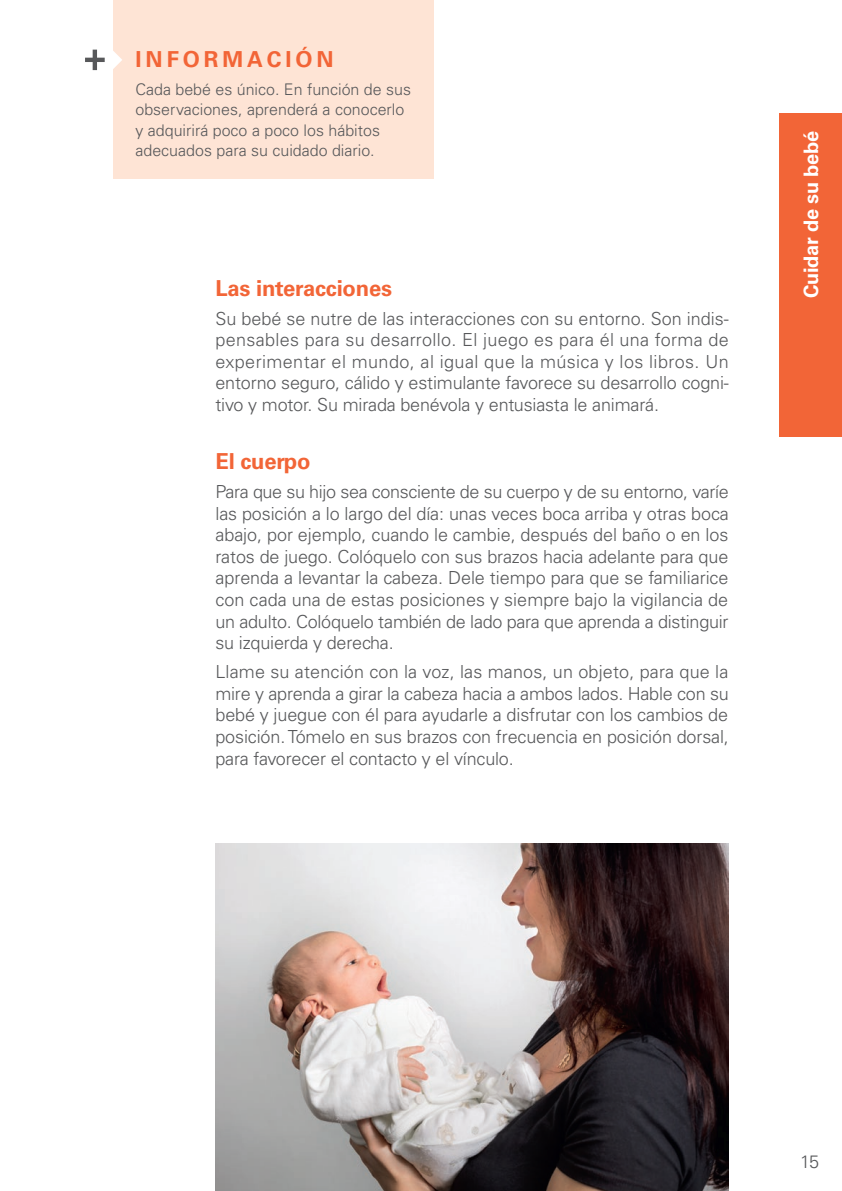
<style>
.page{position:relative;width:842px;height:1191px;background:#fff}
.page>*{position:absolute;margin:0;border:0;box-sizing:border-box;transform-origin:0 0}
.t1{font:700 22px "Univers LT Std";letter-spacing:-.01em;color:#f26537}
.t2{font:700 22px "Univers LT Std";letter-spacing:.18em;color:#f26537}
.t3{font:700 20px "Univers LT Std";letter-spacing:-.01em;color:#fff}
.t4{font:300 18px/21.6px "Univers LT Std";letter-spacing:-.01em;color:#57585a;text-align:justify}
.t5{font:300 16px/20px "Univers LT Std";color:#57585a}
</style>
<div class="page">
<div style="left:113px;top:0;width:321px;height:178px;background:#fee4d5"></div>
<svg style="left:85px;top:50px;width:37px;height:20px"></svg>
<div style="left:780px;top:113px;width:62px;height:324px;background:#f26537"></div>
<img style="left:215px;top:843px;width:514px;height:348px">
<p class="t2" style="left:135px;top:46px;width:200px">INFORMACIÓN</p>
<p class="t5" style="left:135px;top:80px;width:277px">Cada bebé es único. En función de sus observaciones, aprenderá a conocerlo y adquirirá poco a poco los hábitos adecuados para su cuidado diario.</p>
<p class="t1" style="left:215px;top:275px;width:178px">Las interacciones</p>
<p class="t4" style="left:215px;top:307px;width:515px">Su bebé se nutre de las interacciones con su entorno. Son indis&shy;pensables para su desarrollo. El juego es para él una forma de experimentar el mundo, al igual que la música y los libros. Un entorno seguro, cálido y estimulante favorece su desarrollo cogni&shy;tivo y motor. Su mirada benévola y entusiasta le animará.</p>
<p class="t1" style="left:215px;top:448px;width:97px">El cuerpo</p>
<p class="t4" style="left:215px;top:481px;width:515px">Para que su hijo sea consciente de su cuerpo y de su entorno, varíe las posición a lo largo del día: unas veces boca arriba y otras boca abajo, por ejemplo, cuando le cambie, después del baño o en los ratos de juego. Colóquelo con sus brazos hacia adelante para que aprenda a levantar la cabeza. Dele tiempo para que se familiarice con cada una de estas posiciones y siempre bajo la vigilancia de un adulto. Colóquelo también de lado para que aprenda a distinguir su izquierda y derecha.</p>
<p class="t4" style="left:215px;top:661px;width:515px">Llame su atención con la voz, las manos, un objeto, para que la mire y aprenda a girar la cabeza hacia a ambos lados. Hable con su bebé y juegue con él para ayudarle a disfrutar con los cambios de posición. Tómelo en sus brazos con frecuencia en posición dorsal, para favorecer el contacto y el vínculo.</p>
<p class="t3" style="left:799px;top:298px;width:169px;rotate:-90deg">Cuidar de su bebé</p>
<p class="t4" style="left:800px;top:1151px;width:21px">15</p>
</div>
